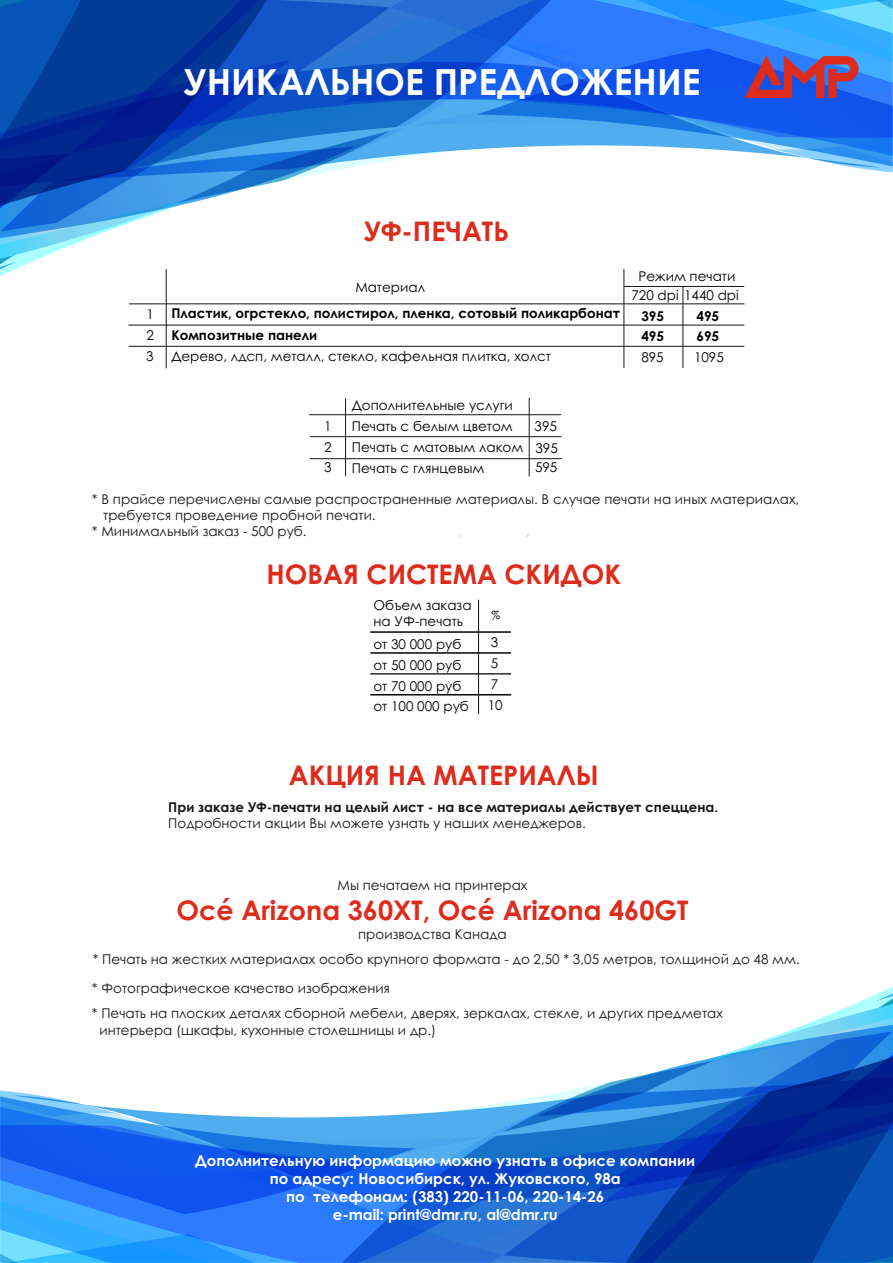
<style>
.page{position:relative;width:893px;height:1263px;background:#fff}
.page>*{position:absolute;margin:0;border:0;box-sizing:border-box;transform-origin:0 0}
.t1{font:700 36px "Century Gothic";color:#fff}
.t2{font:700 27px "Century Gothic";color:#dd2b1c}
.t3{font:700 15px/18.1px "Century Gothic";color:#fff;text-align:center}
.t4{font:13.5px/24.9px "Century Gothic";color:#151616}
.t5{font:13.5px/16px "Century Gothic";color:#000}
.t6{font:700 13.5px "Century Gothic";color:#000}
.t7{font:700 13.5px "Century Gothic";color:#151616}
.t8{font:11.25px "Century Gothic";color:#000}
</style>
<div class="page">
<svg style="left:0;top:0;width:257px;height:276px"></svg>
<svg style="left:70px;top:0;width:340px;height:47px;background:#0d4bb0"></svg>
<svg style="left:0;top:47px;width:410px;height:139px;background:#1b57b8"></svg>
<svg style="left:639px;top:986px;width:254px;height:277px"></svg>
<svg style="left:483px;top:1216px;width:340px;height:47px;background:#0d4bb0"></svg>
<svg style="left:483px;top:1076px;width:410px;height:140px;background:#1b58b9"></svg>
<svg style="left:0;top:1095px;width:483px;height:168px;background:#3d89f1"></svg>
<svg style="left:410px;top:0;width:483px;height:168px;background:#4287eb"></svg>
<hr style="left:529px;top:398px;width:1px;height:78px;background:#151616">
<hr style="left:345px;top:398px;width:1px;height:78px;background:#151616">
<hr style="left:310px;top:458px;width:252px;height:1px;background:#151616">
<hr style="left:310px;top:436px;width:251px;height:1px;background:#151616">
<hr style="left:309px;top:414px;width:252px;height:1px;background:#151616">
<hr style="left:370px;top:632px;width:141px;height:1px;background:#000">
<hr style="left:370px;top:653px;width:141px;height:1px;background:#000">
<hr style="left:370px;top:673px;width:141px;height:1px;background:#000">
<hr style="left:370px;top:694px;width:141px;height:1px;background:#000">
<hr style="left:478px;top:600px;width:1px;height:114px;background:#000">
<hr style="left:129px;top:303px;width:615px;height:1px;background:#151616">
<hr style="left:128px;top:325px;width:616px;height:1px;background:#151616">
<hr style="left:129px;top:346px;width:615px;height:1px;background:#151616">
<hr style="left:166px;top:269px;width:1px;height:99px;background:#151616">
<hr style="left:623px;top:269px;width:1px;height:99px;background:#151616">
<hr style="left:682px;top:287px;width:1px;height:81px;background:#151616">
<hr style="left:624px;top:286px;width:120px;height:1px;background:#151616">
<h1 class="t1" style="left:184px;top:68px;width:518px">УНИКАЛЬНОЕ ПРЕДЛОЖЕНИЕ</h1>
<h2 class="t2" style="left:364px;top:221px;width:146px">УФ-ПЕЧАТЬ</h2>
<p class="t5" style="left:355px;top:280px;width:71px">Материал</p>
<p class="t5" style="left:639px;top:269px;width:98px">Режим печати</p>
<p class="t5" style="left:631px;top:288px;width:109px">720 dpi 1440 dpi</p>
<p class="t5" style="left:147px;top:307px;width:9px">1</p>
<p class="t6" style="left:171px;top:308px;width:450px">Пластик, огрстекло, полистирол, пленка, сотовый поликарбонат</p>
<p class="t6" style="left:641px;top:311px;width:24px">395</p>
<p class="t6" style="left:696px;top:311px;width:24px">495</p>
<p class="t5" style="left:147px;top:328px;width:9px">2</p>
<p class="t6" style="left:171px;top:330px;width:147px">Композитные панели</p>
<p class="t6" style="left:641px;top:331px;width:24px">495</p>
<p class="t6" style="left:696px;top:331px;width:24px">695</p>
<p class="t5" style="left:146px;top:350px;width:9px">3</p>
<p class="t5" style="left:171px;top:349px;width:381px">Дерево, лдсп, металл, стекло, кафельная плитка, холст</p>
<p class="t5" style="left:641px;top:350px;width:24px">895</p>
<p class="t5" style="left:694px;top:350px;width:31px">1095</p>
<p class="t5" style="left:352px;top:398px;width:163px">Дополнительные услуги</p>
<p class="t5" style="left:324px;top:419px;width:9px">1</p>
<p class="t5" style="left:352px;top:420px;width:162px">Печать с белым цветом</p>
<p class="t5" style="left:535px;top:419px;width:24px">395</p>
<p class="t5" style="left:324px;top:440px;width:9px">2</p>
<p class="t5" style="left:352px;top:441px;width:207px">Печать с матовым лаком 395</p>
<p class="t5" style="left:324px;top:460px;width:9px">3</p>
<p class="t5" style="left:352px;top:461px;width:134px">Печать с глянцевым</p>
<p class="t5" style="left:535px;top:460px;width:24px">595</p>
<p class="t4" style="left:92px;top:488px;width:709px">* В прайсе перечислены самые распространенные материалы. В случае печати на иных материалах,</p>
<p class="t4" style="left:103px;top:504px;width:274px">требуется проведение пробной печати.</p>
<p class="t4" style="left:92px;top:520px;width:216px">* Минимальный заказ - 500 руб.</p>
<h2 class="t2" style="left:267px;top:563px;width:356px">НОВАЯ СИСТЕМА СКИДОК</h2>
<p class="t5" style="left:374px;top:598px;width:100px">Объем заказа на УФ-печать</p>
<p class="t5" style="left:373px;top:637px;width:90px">от 30 000 руб</p>
<p class="t5" style="left:491px;top:635px;width:9px">3</p>
<p class="t5" style="left:373px;top:658px;width:90px">от 50 000 руб</p>
<p class="t5" style="left:491px;top:656px;width:9px">5</p>
<p class="t5" style="left:373px;top:679px;width:90px">от 70 000 руб</p>
<p class="t5" style="left:491px;top:677px;width:9px">7</p>
<p class="t5" style="left:373px;top:700px;width:97px">от 100 000 руб</p>
<p class="t5" style="left:488px;top:698px;width:16px">10</p>
<p class="t8" style="left:491px;top:610px;width:10px">%</p>
<h2 class="t2" style="left:289px;top:765px;width:311px">АКЦИЯ НА МАТЕРИАЛЫ</h2>
<p class="t7" style="left:168px;top:802px;width:551px">При заказе УФ-печати на целый лист - на все материалы действует спеццена.</p>
<p class="t4" style="left:168px;top:812px;width:419px">Подробности акции Вы можете узнать у наших менеджеров.</p>
<p class="t4" style="left:338px;top:874px;width:191px">Мы печатаем на принтерах</p>
<h2 class="t2" style="left:177px;top:900px;width:513px">Océ Arizona 360XT, Océ Arizona 460GT</h2>
<p class="t4" style="left:93px;top:923px;width:708px;text-indent:265px">производства Канада<br>* Печать на жестких материалах особо крупного формата - до 2,50 * 3,05 метров, толщиной до 48 мм.</p>
<p class="t4" style="left:92px;top:976px;width:632px;line-height:26px">* Фотографическое качество изображения<br>* Печать на плоских деталях сборной мебели, дверях, зеркалах, стекле, и других предметах</p>
<p class="t4" style="left:99px;top:1018px;width:338px">интерьера (шкафы, кухонные столешницы и др.)</p>
<p class="t3" style="left:195px;top:1153px;width:501px">Дополнительную информацию можно узнать в офисе компании по адресу: Новосибирск, ул. Жуковского, 98а<br>по телефонам: (383) 220-11-06, 220-14-26<br>e-mail: print@dmr.ru, al@dmr.ru</p>
</div>
